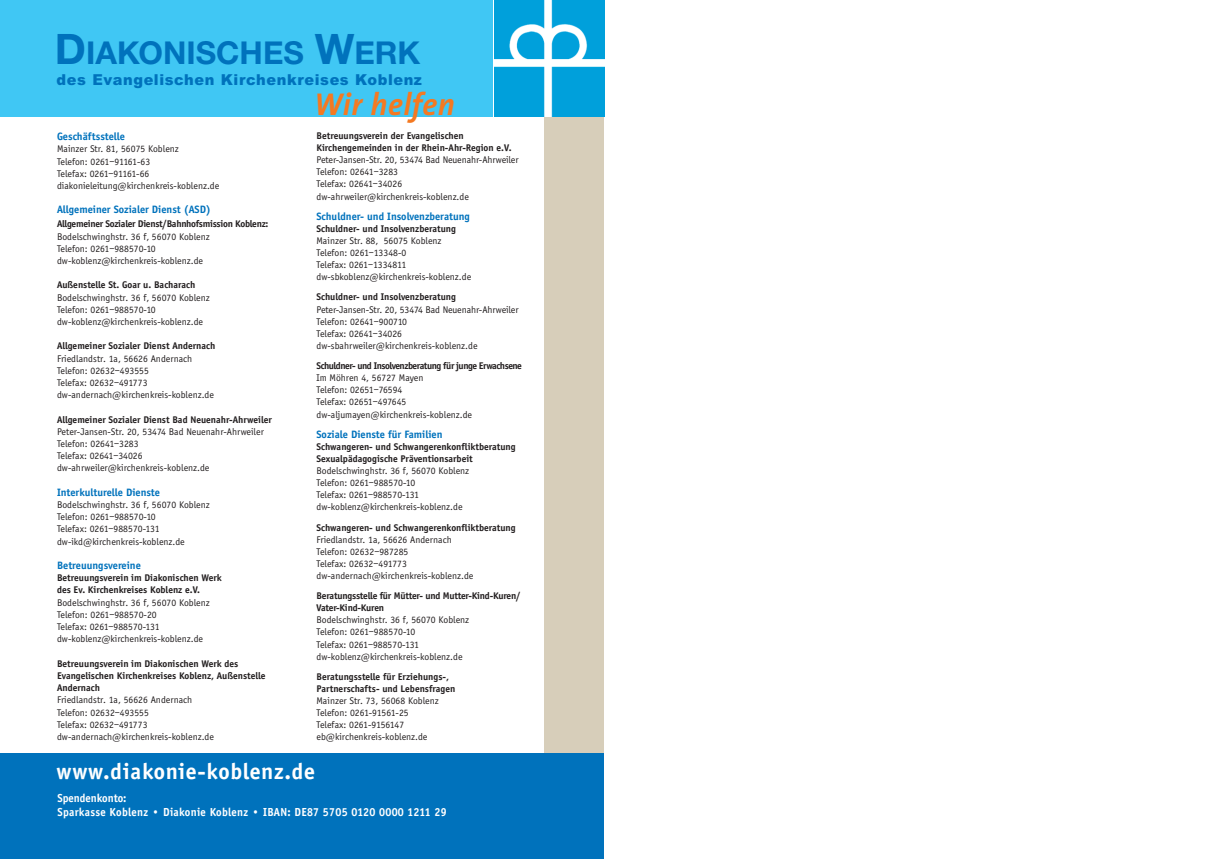
<style>
.page{position:relative;width:1208px;height:859px;background:#fff}
.page>*{position:absolute;margin:0;border:0;box-sizing:border-box;transform-origin:0 0}
.t1{font:italic 700 31.7px "The Sans";letter-spacing:.02em;color:#f47921;scale:.96 1}
.t2{font:700 31.5px "Helvetica Neue CE";color:#0072bc}
.t3{font:700 23.2px "Officina Sans";letter-spacing:.03em;color:#fff}
.t4{font:900 15.1px "Arial";letter-spacing:.04em;color:#0072bc;scale:.96 1}
.t5{font:700 12px/14px "Officina Sans";letter-spacing:.025em;color:#fff;scale:.95 1}
.t6{font:700 11px "Officina Sans";color:#0072bc}
.t7{font:10px/12.1px "Officina Sans";color:#231f20}
.t8{font:700 10px/12.2px "Officina Sans";color:#231f20}
.t9{font:700 10px/12.1px "Officina Sans";letter-spacing:-.02em;color:#231f20}
.t10{font:700 10px "Officina Sans";letter-spacing:-.025em;color:#231f20}
.t11{font:700 10px "Officina Sans";letter-spacing:-.045em;color:#231f20}
.s1{font-size:42px}
</style>
<div class="page">
<div style="left:544px;top:111px;width:59px;height:645px;background:#d7ceba"></div>
<div style="left:0;top:753px;width:604px;height:106px;background:#0072bc"></div>
<div style="left:0;top:1px;width:492px;height:116px;background:#40c7f4"></div>
<img style="left:494px;top:1px;width:110px;height:116px">
<h2 class="t2" style="left:55px;top:42px;width:367px"><span class="s1">D</span>IAKONISCHES <span class="s1">W</span>ERK</h2>
<h1 class="t1" style="left:314px;top:91px;width:148px">Wir helfen</h1>
<h3 class="t4" style="left:57px;top:70px;width:382px">des Evangelischen Kirchenkreises Koblenz</h3>
<p class="t6" style="left:57px;top:130px;width:69px">Geschäftsstelle</p>
<p class="t7" style="left:57px;top:143px;width:164px">Mainzer Str. 81, 56075 Koblenz<br>Telefon: 0261–91161-63<br>Telefax: 0261–91161-66 diakonieleitung@kirchenkreis-koblenz.de</p>
<p class="t6" style="left:57px;top:203px;width:155px">Allgemeiner Sozialer Dienst (ASD)</p>
<p class="t10" style="left:57px;top:218px;width:213px">Allgemeiner Sozialer Dienst/Bahnhofsmission Koblenz:</p>
<p class="t7" style="left:57px;top:230px;width:154px">Bodelschwinghstr. 36 f, 56070 Koblenz<br>Telefon: 0261–988570-10 dw-koblenz@kirchenkreis-koblenz.de</p>
<p class="t8" style="left:57px;top:279px;width:140px">Außenstelle St. Goar u. Bacharach</p>
<p class="t7" style="left:57px;top:291px;width:154px">Bodelschwinghstr. 36 f, 56070 Koblenz<br>Telefon: 0261–988570-10 dw-koblenz@kirchenkreis-koblenz.de</p>
<p class="t8" style="left:57px;top:340px;width:160px">Allgemeiner Sozialer Dienst Andernach</p>
<p class="t7" style="left:57px;top:352px;width:158px">Friedlandstr. 1a, 56626 Andernach<br>Telefon: 02632–493555<br>Telefax: 02632–491773 dw-andernach@kirchenkreis-koblenz.de</p>
<p class="t8" style="left:57px;top:413px;width:216px">Allgemeiner Sozialer Dienst Bad Neuenahr-Ahrweiler</p>
<p class="t7" style="left:57px;top:425px;width:208px">Peter-Jansen-Str. 20, 53474 Bad Neuenahr-Ahrweiler Telefon: 02641–3283<br>Telefax: 02641–34026 dw-ahrweiler@kirchenkreis-koblenz.de</p>
<p class="t6" style="left:57px;top:486px;width:104px">Interkulturelle Dienste</p>
<p class="t7" style="left:57px;top:498px;width:154px">Bodelschwinghstr. 36 f, 56070 Koblenz<br>Telefon: 0261–988570-10<br>Telefax: 0261–988570-131 dw-ikd@kirchenkreis-koblenz.de</p>
<p class="t6" style="left:57px;top:559px;width:85px">Betreuungsvereine</p>
<p class="t8" style="left:57px;top:572px;width:166px">Betreuungsverein im Diakonischen Werk des Ev. Kirchenkreises Koblenz e.V.</p>
<p class="t7" style="left:57px;top:596px;width:154px">Bodelschwinghstr. 36 f, 56070 Koblenz Telefon: 0261–988570-20<br>Telefax: 0261–988570-131 dw-koblenz@kirchenkreis-koblenz.de</p>
<p class="t8" style="left:57px;top:657px;width:210px">Betreuungsverein im Diakonischen Werk des<br>Evangelischen Kirchenkreises Koblenz, Außenstelle<br>Andernach</p>
<p class="t7" style="left:57px;top:694px;width:158px">Friedlandstr. 1a, 56626 Andernach<br>Telefon: 02632–493555<br>Telefax: 02632–491773 dw-andernach@kirchenkreis-koblenz.de</p>
<p class="t8" style="left:316px;top:130px;width:196px">Betreuungsverein der Evangelischen<br>Kirchengemeinden in der Rhein-Ahr-Region e.V.</p>
<p class="t7" style="left:316px;top:154px;width:204px">Peter-Jansen-Str. 20, 53474 Bad Neuenahr-Ahrweiler Telefon: 02641–3283<br>Telefax: 02641–34026 dw-ahrweiler@kirchenkreis-koblenz.de</p>
<p class="t6" style="left:316px;top:210px;width:155px">Schuldner- und Insolvenzberatung</p>
<p class="t8" style="left:316px;top:222px;width:141px">Schuldner- und Insolvenzberatung</p>
<p class="t7" style="left:316px;top:234px;width:156px">Mainzer Str. 88, 56075 Koblenz<br>Telefon: 0261–13348-0<br>Telefax: 0261–1334811 dw-sbkoblenz@kirchenkreis-koblenz.de</p>
<p class="t8" style="left:316px;top:291px;width:141px">Schuldner- und Insolvenzberatung</p>
<p class="t7" style="left:316px;top:303px;width:204px">Peter-Jansen-Str. 20, 53474 Bad Neuenahr-Ahrweiler Telefon: 02641–900710<br>Telefax: 02641–34026 dw-sbahrweiler@kirchenkreis-koblenz.de</p>
<p class="t11" style="left:316px;top:360px;width:207px">Schuldner- und Insolvenzberatung für junge Erwachsene</p>
<p class="t7" style="left:316px;top:372px;width:157px">Im Möhren 4, 56727 Mayen<br>Telefon: 02651–76594<br>Telefax: 02651–497645 dw-aljumayen@kirchenkreis-koblenz.de</p>
<p class="t6" style="left:316px;top:427px;width:127px">Soziale Dienste für Familien</p>
<p class="t8" style="left:316px;top:440px;width:201px">Schwangeren- und Schwangerenkonfliktberatung<br>Sexualpädagogische Präventionsarbeit</p>
<p class="t7" style="left:316px;top:464px;width:154px">Bodelschwinghstr. 36 f, 56070 Koblenz Telefon: 0261–988570-10<br>Telefax: 0261–988570-131 dw-koblenz@kirchenkreis-koblenz.de</p>
<p class="t8" style="left:316px;top:521px;width:201px">Schwangeren- und Schwangerenkonfliktberatung</p>
<p class="t7" style="left:316px;top:533px;width:158px">Friedlandstr. 1a, 56626 Andernach<br>Telefon: 02632–987285<br>Telefax: 02632–491773 dw-andernach@kirchenkreis-koblenz.de</p>
<p class="t9" style="left:316px;top:590px;width:205px">Beratungsstelle für Mütter- und Mutter-Kind-Kuren/<br>Vater-Kind-Kuren</p>
<p class="t7" style="left:316px;top:614px;width:154px">Bodelschwinghstr. 36 f, 56070 Koblenz Telefon: 0261–988570-10<br>Telefax: 0261–988570-131 dw-koblenz@kirchenkreis-koblenz.de</p>
<p class="t8" style="left:316px;top:670px;width:140px">Beratungsstelle für Erziehungs-,<br>Partnerschafts- und Lebensfragen</p>
<p class="t7" style="left:316px;top:694px;width:124px">Mainzer Str. 73, 56068 Koblenz<br>Telefon: 0261-91561-25<br>Telefax: 0261-9156147 eb@kirchenkreis-koblenz.de</p>
<h3 class="t3" style="left:57px;top:758px;width:260px">www.diakonie-koblenz.de</h3>
<p class="t5" style="left:57px;top:790px;width:411px">Spendenkonto:<br>Sparkasse Koblenz • Diakonie Koblenz • IBAN: DE87 5705 0120 0000 1211 29</p>
</div>
